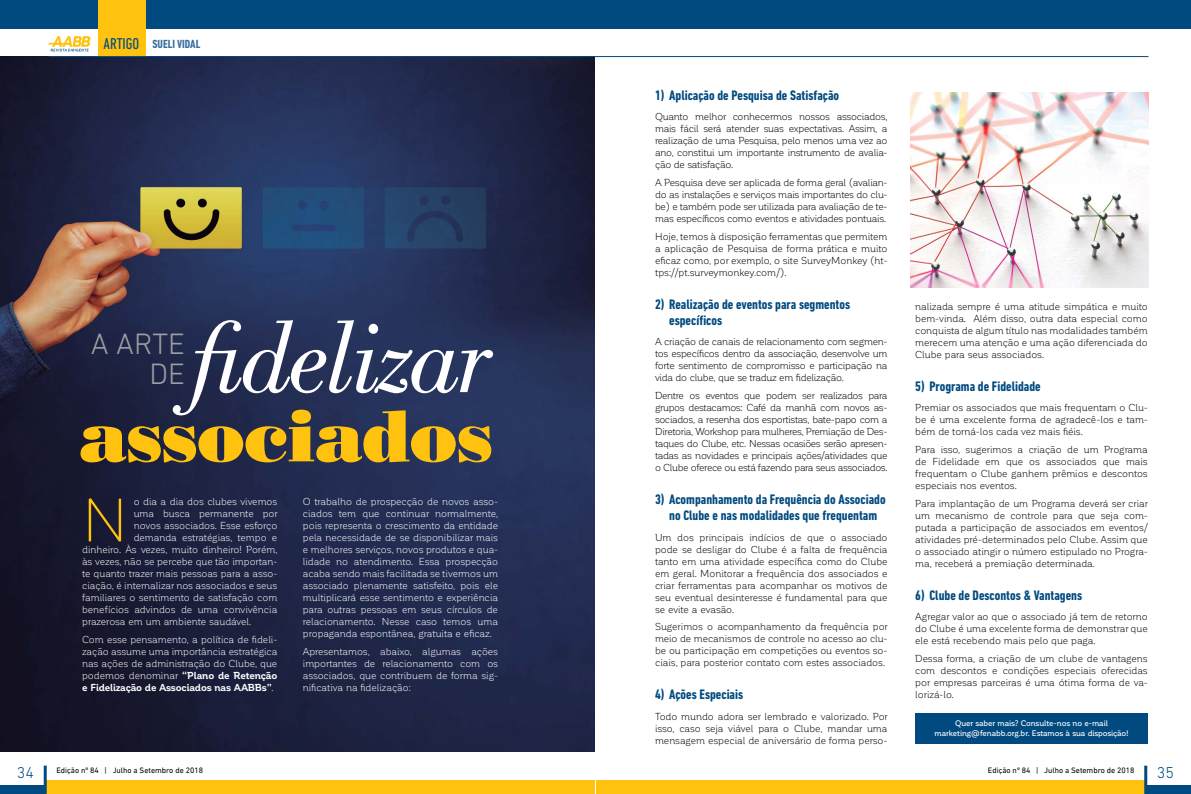
<style>
.page{position:relative;width:1191px;height:794px;background:#fff}
.page>*{position:absolute;margin:0;border:0;box-sizing:border-box;transform-origin:0 0}
.t1{font:italic 104px "Bodoni Std";letter-spacing:-.03em;color:#fff}
.t2{font:72px "Bodoni Std Poster";letter-spacing:-.01em;color:#ffc20e}
.t3{font:300 60.3px "Corporative Soft";color:#ffc20e}
.t4{font:300 30px/30px "DIN Next LT Pro";color:#9d9fa2;text-align:right}
.t5{font:300 16px "DIN Next LT Pro";color:#004a80}
.t6{font:700 condensed 14px/16px "DIN Next LT Pro";color:#004a80}
.t7{font:700 condensed 12px "DIN Next LT Pro";color:#396e9f}
.t8{font:10px/12px "Corporative Soft";letter-spacing:-.015em;color:#000;text-align:justify}
.t9{font:10px/12px "Corporative Soft";letter-spacing:-.015em;color:#fff;text-align:justify}
.t10{font:500 8px/10px "Corporative Soft";letter-spacing:-.02em;color:#fff;text-align:center}
.t11{font:8px "DIN Next LT Pro";color:#000}
.s1{font-weight:400;font-size:16px;color:#004a80}
.s2{font-weight:700}
</style>
<div class="page">
<div style="left:45px;top:780px;width:550px;height:14px;background:#ffc20e"></div>
<hr style="left:44px;top:765px;width:3px;height:29px;background:#004a80">
<div style="left:0;top:785px;width:45px;height:9px;background:#004a80"></div>
<div style="left:596px;top:780px;width:549px;height:14px;background:#ffc20e"></div>
<hr style="left:1144px;top:765px;width:3px;height:29px;background:#004a80">
<div style="left:1145px;top:785px;width:46px;height:9px;background:#004a80"></div>
<img style="left:0;top:57px;width:594px;height:694px">
<div style="left:0;top:0;width:1191px;height:28px;background:#004a80"></div>
<svg style="left:48px;top:36px;width:43px;height:15px"></svg>
<div style="left:98px;top:0;width:47px;height:57px;background:#ffc20e"></div>
<hr style="left:49px;top:56px;width:1099px;height:1px;background:#004a80">
<div style="left:915px;top:713px;width:232px;height:31px;background:#004a80"></div>
<img style="left:910px;top:92px;width:238px;height:196px">
<p class="t7" style="left:104px;top:37px;width:98px"><span class="s1">ARTIGO</span> SUELI VIDAL</p>
<h1 class="t1" style="left:192px;top:300px;width:302px">fidelizar</h1>
<h3 class="t4" style="left:91px;top:328px;width:95px">A ARTE<br>DE</h3>
<h2 class="t2" style="left:79px;top:392px;width:415px">associados</h2>
<h3 class="t3" style="left:82px;top:489px;width:47px">N</h3>
<p class="t9" style="left:134px;top:496px;width:145px">o dia a dia dos clubes vivemos</p>
<p class="t9" style="left:134px;top:508px;width:145px">uma busca permanente por</p>
<p class="t9" style="left:134px;top:520px;width:145px">novos associados. Esse esforço</p>
<p class="t9" style="left:134px;top:532px;width:145px">demanda estratégias, tempo e</p>
<p class="t9" style="left:82px;top:544px;width:197px">dinheiro. Às vezes, muito dinheiro! Porém,</p>
<p class="t9" style="left:82px;top:556px;width:197px">às vezes, não se percebe que tão importan-</p>
<p class="t9" style="left:82px;top:568px;width:197px">te quanto trazer mais pessoas para a asso-</p>
<p class="t9" style="left:82px;top:580px;width:197px">ciação, é internalizar nos associados e seus</p>
<p class="t9" style="left:82px;top:592px;width:197px">familiares o sentimento de satisfação com</p>
<p class="t9" style="left:82px;top:604px;width:197px">benefícios advindos de uma convivência</p>
<p class="t9" style="left:82px;top:616px;width:171px">prazerosa em um ambiente saudável.</p>
<p class="t9" style="left:82px;top:634px;width:197px">Com esse pensamento, a política de fideli&shy;zação assume uma importância estratégica nas ações de administração do Clube, que podemos denominar <span class="s2">“Plano de Retenção e Fidelização de Associados nas AABBs”</span>.</p>
<p class="t9" style="left:303px;top:496px;width:197px">O trabalho de prospecção de novos asso&shy;ciados tem que continuar normalmente, pois representa o crescimento da entidade pela necessidade de se disponibilizar mais e melhores serviços, novos produtos e qua&shy;lidade no atendimento. Essa prospecção acaba sendo mais facilitada se tivermos um associado plenamente satisfeito, pois ele multiplicará esse sentimento e experiência para outras pessoas em seus círculos de relacionamento. Nesse caso temos uma propaganda espontânea, gratuita e eficaz.</p>
<p class="t9" style="left:303px;top:646px;width:197px">Apresentamos, abaixo, algumas ações importantes de relacionamento com os associados, que contribuem de forma sig&shy;nificativa na fidelização:</p>
<h3 class="t6" style="left:655px;top:87px;width:185px">1) Aplicação de Pesquisa de Satisfação</h3>
<p class="t8" style="left:655px;top:111px;width:234px">Quanto melhor conhecermos nossos associados, mais fácil será atender suas expectativas. Assim, a realização de uma Pesquisa, pelo menos uma vez ao ano, constitui um importante instrumento de avalia&shy;ção de satisfação.</p>
<p class="t8" style="left:655px;top:177px;width:234px">A Pesquisa deve ser aplicada de forma geral (avalian&shy;do as instalações e serviços mais importantes do clu&shy;be) e também pode ser utilizada para avaliação de te&shy;mas específicos como eventos e atividades pontuais.</p>
<p class="t8" style="left:655px;top:230px;width:234px">Hoje, temos à disposição ferramentas que permitem a aplicação de Pesquisa de forma prática e muito eficaz como, por exemplo, o site SurveyMonkey (ht&shy;tps://pt.surveymonkey.com/).</p>
<h3 class="t6" style="left:669px;top:296px;width:182px;text-indent:-14px">2) Realização de eventos para segmentos específicos</h3>
<p class="t8" style="left:655px;top:336px;width:234px">A criação de canais de relacionamento com segmen&shy;tos específicos dentro da associação, desenvolve um forte sentimento de compromisso e participação na vida do clube, que se traduz em fidelização.</p>
<p class="t8" style="left:655px;top:389px;width:234px">Dentre os eventos que podem ser realizados para grupos destacamos: Café da manhã com novos as&shy;sociados, a resenha dos esportistas, bate-papo com a Diretoria, Workshop para mulheres, Premiação de Des&shy;taques do Clube, etc. Nessas ocasiões serão apresen&shy;tadas as novidades e principais ações/atividades que o Clube oferece ou está fazendo para seus associados.</p>
<h3 class="t6" style="left:655px;top:491px;width:232px;text-align:center">3) Acompanhamento da Frequência do Associado no Clube e nas modalidades que frequentam</h3>
<p class="t8" style="left:655px;top:531px;width:234px">Um dos principais indícios de que o associado pode se desligar do Clube é a falta de frequência tanto em uma atividade específica como do Clube em geral. Monitorar a frequência dos associados e criar ferramentas para acompanhar os motivos de seu eventual desinteresse é fundamental para que se evite a evasão.</p>
<p class="t8" style="left:655px;top:621px;width:234px">Sugerimos o acompanhamento da frequência por meio de mecanismos de controle no acesso ao clu&shy;be ou participação em competições ou eventos so&shy;ciais, para posterior contato com estes associados.</p>
<h3 class="t6" style="left:655px;top:686px;width:90px">4) Ações Especiais</h3>
<p class="t8" style="left:655px;top:710px;width:234px">Todo mundo adora ser lembrado e valorizado. Por isso, caso seja viável para o Clube, mandar uma mensagem especial de aniversário de forma perso-</p>
<p class="t8" style="left:915px;top:300px;width:234px">nalizada sempre é uma atitude simpática e muito bem-vinda. Além disso, outra data especial como conquista de algum título nas modalidades também merecem uma atenção e uma ação diferenciada do Clube para seus associados.</p>
<h3 class="t6" style="left:915px;top:378px;width:127px">5) Programa de Fidelidade</h3>
<p class="t8" style="left:915px;top:402px;width:234px">Premiar os associados que mais frequentam o Clu&shy;be é uma excelente forma de agradecê-los e tam&shy;bém de torná-los cada vez mais fiéis.</p>
<p class="t8" style="left:915px;top:444px;width:234px">Para isso, sugerimos a criação de um Programa de Fidelidade em que os associados que mais frequentam o Clube ganhem prêmios e descontos especiais nos eventos.</p>
<p class="t8" style="left:915px;top:497px;width:234px">Para implantação de um Programa deverá ser criar um mecanismo de controle para que seja com&shy;putada a participação de associados em eventos/ atividades pré-determinados pelo Clube. Assim que o associado atingir o número estipulado no Progra&shy;ma, receberá a premiação determinada.</p>
<h3 class="t6" style="left:915px;top:587px;width:168px">6) Clube de Descontos &amp; Vantagens</h3>
<p class="t8" style="left:915px;top:611px;width:234px">Agregar valor ao que o associado já tem de retorno do Clube é uma excelente forma de demonstrar que ele está recebendo mais pelo que paga.</p>
<p class="t8" style="left:915px;top:652px;width:234px">Dessa forma, a criação de um clube de vantagens com descontos e condições especiais oferecidas por empresas parceiras é uma ótima forma de va&shy;lorizá-lo.</p>
<p class="t10" style="left:934px;top:718px;width:195px">Quer saber mais? Consulte-nos no e-mail marketing@fenabb.org.br. Estamos à sua disposição!</p>
<h3 class="t5" style="left:17px;top:763px;width:19px">34</h3>
<p class="t11" style="left:988px;top:765px;width:148px">Edição nº 84 | Julho a Setembro de 2018</p>
<h3 class="t5" style="left:1157px;top:763px;width:19px">35</h3>
<p class="t11" style="left:56px;top:765px;width:148px">Edição nº 84 | Julho a Setembro de 2018</p>
</div>
